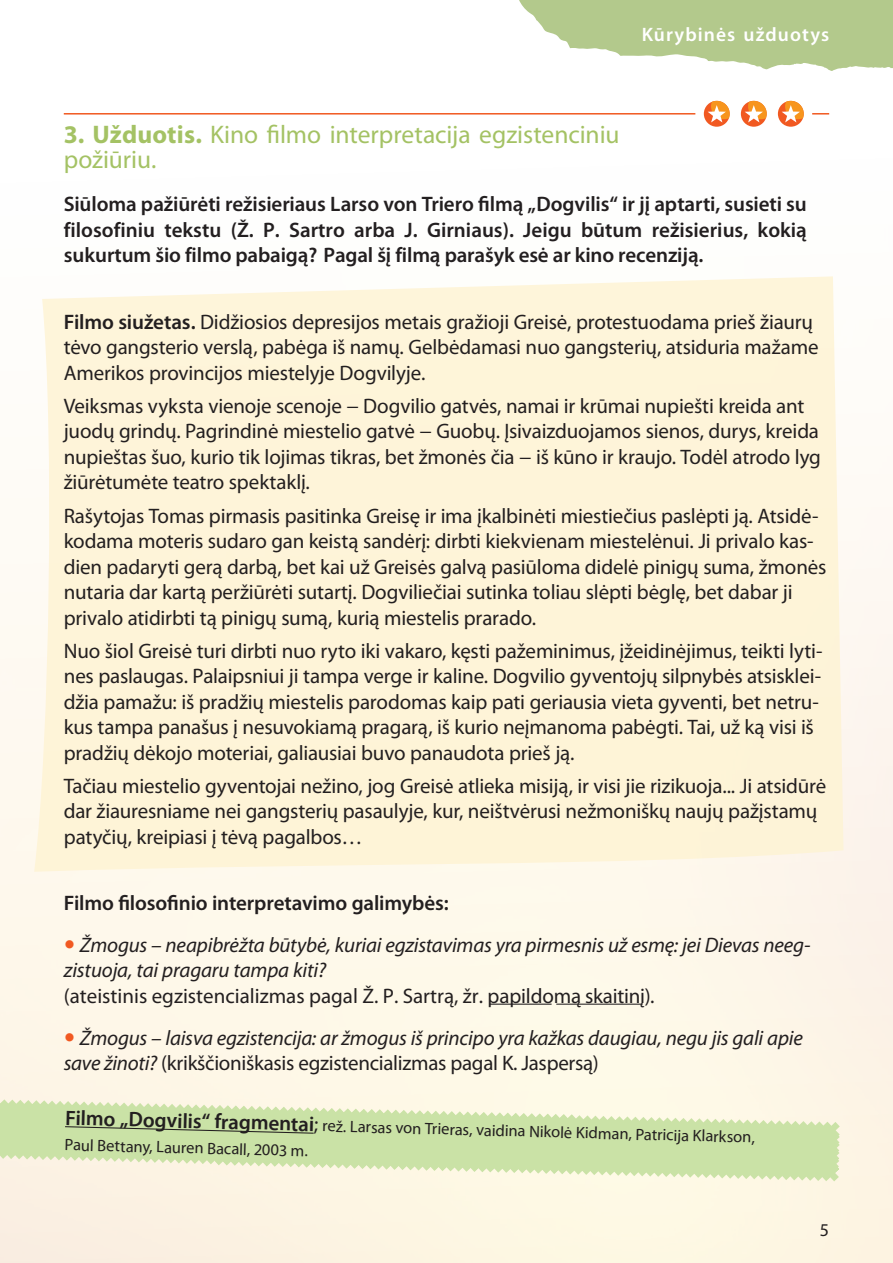
<style>
.page{position:relative;width:893px;height:1263px;background:#fff}
.page>*{position:absolute;margin:0;border:0;box-sizing:border-box;transform-origin:0 0}
.t1{font:25.5px/25.5px "Myriad Pro";letter-spacing:-.005em;color:#a4c264}
.txt_14-r{font:21px/25.5px "Myriad Pro";letter-spacing:-.01em;color:#231f20}
.txt_14-r-2{font:italic 21px/25.5px "Myriad Pro";letter-spacing:-.01em;color:#231f20}
.txt_14-bl{font:600 21px/25.3px "Myriad Pro";letter-spacing:-.01em;color:#231f20;text-align:justify}
.t2{font:600 19.5px "Myriad Pro";letter-spacing:.05em;color:#fff}
.t3{font:18px "Myriad Pro";color:#231f20}
.txt_14-bl-2{font:16.5px "Myriad Pro";color:#231f20}
.s1{font-weight:700}
.s2{font-weight:600}
.s3{font-style:normal}
.s4{font-weight:400}
</style>
<div class="page">
<div style="left:34px;top:276px;width:809px;height:596px;background:#fef4d8"></div>
<svg style="left:0;top:1099px;width:840px;height:82px;background:#d9e7b9"></svg>
<svg style="left:519px;top:0;width:374px;height:71px"></svg>
<div style="left:704px;top:101px;width:26px;height:26px;background:#f15921;border-radius:50%"></div>
<svg style="left:708px;top:101px;width:22px;height:21px"></svg>
<svg style="left:741px;top:101px;width:26px;height:26px"></svg>
<svg style="left:745px;top:101px;width:22px;height:21px"></svg>
<svg style="left:778px;top:101px;width:26px;height:26px"></svg>
<svg style="left:782px;top:101px;width:22px;height:21px"></svg>
<hr style="left:64px;top:113px;width:631px;height:2px;background:#f15921">
<svg style="left:812px;top:113px;width:17px;height:2px"></svg>
<hr style="left:556px;top:1004px;width:86px;height:1px;background:#231f20">
<hr style="left:490px;top:1004px;width:62px;height:1px;background:#231f20">
<svg style="left:66px;top:940px;width:8px;height:8px"></svg>
<svg style="left:66px;top:1033px;width:8px;height:8px"></svg>
<p class="t2" style="left:642px;top:22px;width:189px">Kūrybinės užduotys</p>
<p class="t1" style="left:64px;top:121px;width:557px"><span class="s1">3. Užduotis.</span> Kino filmo interpretacija egzistenciniu požiūriu.</p>
<p class="txt_14-bl" style="left:64px;top:191px;width:745px">Siūloma pažiūrėti režisieriaus Larso von Triero filmą „Dogvilis“ ir jį aptarti, susieti su filosofiniu tekstu (Ž. P. Sartro arba J. Girniaus). Jeigu būtum režisierius, kokią sukurtum šio filmo pabaigą? Pagal šį filmą parašyk esė ar kino recenziją.</p>
<p class="txt_14-r" style="left:64px;top:309px;width:756px"><span class="s2">Filmo siužetas.</span> Didžiosios depresijos metais gražioji Greisė, protestuodama prieš žiaurų tėvo gangsterio verslą, pabėga iš namų. Gelbėdamasi nuo gangsterių, atsiduria mažame<br>Amerikos provincijos miestelyje Dogvilyje.</p>
<p class="txt_14-r" style="left:64px;top:393px;width:759px">Veiksmas vyksta vienoje scenoje − Dogvilio gatvės, namai ir krūmai nupiešti kreida ant juodų grindų. Pagrindinė miestelio gatvė − Guobų. Įsivaizduojamos sienos, durys, kreida nupieštas šuo, kurio tik lojimas tikras, bet žmonės čia − iš kūno ir kraujo. Todėl atrodo lyg žiūrėtumėte teatro spektaklį.</p>
<p class="txt_14-r" style="left:64px;top:502px;width:764px">Rašytojas Tomas pirmasis pasitinka Greisę ir ima įkalbinėti miestiečius paslėpti ją. Atsidė&shy;kodama moteris sudaro gan keistą sandėrį: dirbti kiekvienam miestelėnui. Ji privalo kas&shy;dien padaryti gerą darbą, bet kai už Greisės galvą pasiūloma didelė pinigų suma, žmonės nutaria dar kartą peržiūrėti sutartį. Dogviliečiai sutinka toliau slėpti bėglę, bet dabar ji privalo atidirbti tą pinigų sumą, kurią miestelis prarado.</p>
<p class="txt_14-r" style="left:64px;top:638px;width:760px">Nuo šiol Greisė turi dirbti nuo ryto iki vakaro, kęsti pažeminimus, įžeidinėjimus, teikti lyti&shy;nes paslaugas. Palaipsniui ji tampa verge ir kaline. Dogvilio gyventojų silpnybės atsisklei&shy;džia pamažu: iš pradžių miestelis parodomas kaip pati geriausia vieta gyventi, bet netru&shy;kus tampa panašus į nesuvokiamą pragarą, iš kurio neįmanoma pabėgti. Tai, už ką visi iš pradžių dėkojo moteriai, galiausiai buvo panaudota prieš ją.</p>
<p class="txt_14-r" style="left:64px;top:773px;width:764px">Tačiau miestelio gyventojai nežino, jog Greisė atlieka misiją, ir visi jie rizikuoja... Ji atsidūrė dar žiauresniame nei gangsterių pasaulyje, kur, neištvėrusi nežmoniškų naujų pažįstamų patyčių, kreipiasi į tėvą pagalbos…</p>
<p class="txt_14-bl" style="left:64px;top:890px;width:386px">Filmo filosofinio interpretavimo galimybės:</p>
<p class="txt_14-r-2" style="left:64px;top:932px;width:748px;text-indent:16px">Žmogus – neapibrėžta būtybė, kuriai egzistavimas yra pirmesnis už esmę: jei Dievas neeg&shy;zistuoja, tai pragaru tampa kiti?<br><span class="s3">(ateistinis egzistencializmas pagal Ž. P. Sartrą, žr. papildomą skaitinį).</span></p>
<p class="txt_14-r-2" style="left:64px;top:1024px;width:741px;text-indent:16px">Žmogus – laisva egzistencija: ar žmogus iš principo yra kažkas daugiau, negu jis gali apie save žinoti? <span class="s3">(krikščioniškasis egzistencializmas pagal K. Jaspersą)</span></p>
<p class="txt_14-bl" style="left:66px;top:1103px;width:254px;rotate:2deg">Filmo „Dogvilis“ fragmentai<span class="s4">;</span></p>
<p class="txt_14-bl-2" style="left:322px;top:1117px;width:434px;rotate:1deg">rež. Larsas von Trieras, vaidina Nikolė Kidman, Patricija Klarkson,</p>
<p class="txt_14-bl-2" style="left:65px;top:1135px;width:245px;rotate:1deg">Paul Bettany, Lauren Bacall, 2003 m.</p>
<p class="t3" style="left:820px;top:1219px;width:11px">5</p>
</div>
